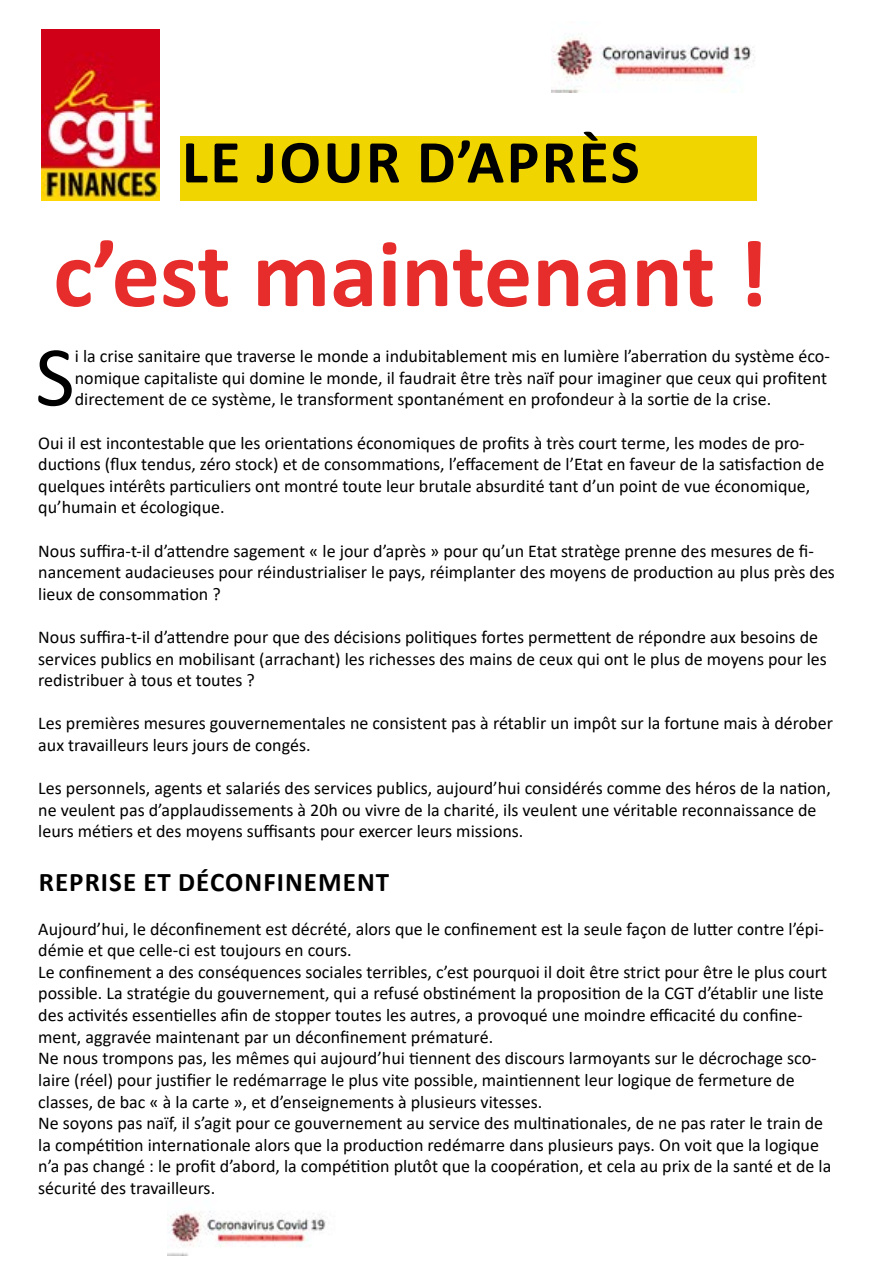
<style>
.page{position:relative;width:893px;height:1263px;background:#fff}
.page>*{position:absolute;margin:0;border:0;box-sizing:border-box;transform-origin:0 0}
.t1{font:700 96px "Calibri";color:#e62d2b}
.t2{font:86.1px "Calibri";color:#000}
.t3{font:700 61.5px "Calibri";letter-spacing:.04em;color:#000}
.t4{font:700 27px "Calibri";letter-spacing:.04em;color:#000}
.t5{font:18px/21.6px "Calibri";color:#000}
</style>
<div class="page">
<img style="left:167px;top:1211px;width:159px;height:44px">
<img style="left:41px;top:30px;width:119px;height:171px">
<div style="left:181px;top:136px;width:576px;height:65px;background:#f1d500"></div>
<img style="left:551px;top:35px;width:204px;height:57px">
<h3 class="t3" style="left:182px;top:119px;width:459px">LE JOUR D’APRÈS</h3>
<h1 class="t1" style="left:53px;top:206px;width:717px">c’est maintenant !</h1>
<h2 class="t2" style="left:35px;top:317px;width:41px">S</h2>
<p class="t5" style="left:75px;top:345px;width:756px">i la crise sanitaire que traverse le monde a indubitablement mis en lumière l’aberration du système éco&shy;nomique capitaliste qui domine le monde, il faudrait être très naïf pour imaginer que ceux qui profitent directement de ce système, le transforment spontanément en profondeur à la sortie de la crise.</p>
<p class="t5" style="left:38px;top:431px;width:788px">Oui il est incontestable que les orientations économiques de profits à très court terme, les modes de pro&shy;ductions (flux tendus, zéro stock) et de consommations, l’effacement de l’Etat en faveur de la satisfaction de quelques intérêts particuliers ont montré toute leur brutale absurdité tant d’un point de vue économique, qu’humain et écologique.</p>
<p class="t5" style="left:38px;top:539px;width:798px">Nous suffira-t-il d’attendre sagement « le jour d’après » pour qu’un Etat stratège prenne des mesures de fi&shy;nancement audacieuses pour réindustrialiser le pays, réimplanter des moyens de production au plus près des lieux de consommation ?</p>
<p class="t5" style="left:38px;top:626px;width:790px">Nous suffira-t-il d’attendre pour que des décisions politiques fortes permettent de répondre aux besoins de services publics en mobilisant (arrachant) les richesses des mains de ceux qui ont le plus de moyens pour les redistribuer à tous et toutes ?</p>
<p class="t5" style="left:38px;top:712px;width:796px">Les premières mesures gouvernementales ne consistent pas à rétablir un impôt sur la fortune mais à dérober aux travailleurs leurs jours de congés.</p>
<p class="t5" style="left:38px;top:777px;width:794px">Les personnels, agents et salariés des services publics, aujourd’hui considérés comme des héros de la nation, ne veulent pas d’applaudissements à 20h ou vivre de la charité, ils veulent une véritable reconnaissance de leurs métiers et des moyens suffisants pour exercer leurs missions.</p>
<h3 class="t4" style="left:39px;top:863px;width:352px">REPRISE ET DÉCONFINEMENT</h3>
<p class="t5" style="left:38px;top:917px;width:794px">Aujourd’hui, le déconfinement est décrété, alors que le confinement est la seule façon de lutter contre l’épi&shy;démie et que celle-ci est toujours en cours.<br>Le confinement a des conséquences sociales terribles, c’est pourquoi il doit être strict pour être le plus court possible. La stratégie du gouvernement, qui a refusé obstinément la proposition de la CGT d’établir une liste des activités essentielles afin de stopper toutes les autres, a provoqué une moindre efficacité du confine&shy;ment, aggravée maintenant par un déconfinement prématuré.<br>Ne nous trompons pas, les mêmes qui aujourd’hui tiennent des discours larmoyants sur le décrochage sco&shy;laire (réel) pour justifier le redémarrage le plus vite possible, maintiennent leur logique de fermeture de classes, de bac « à la carte », et d’enseignements à plusieurs vitesses.<br>Ne soyons pas naïf, il s’agit pour ce gouvernement au service des multinationales, de ne pas rater le train de la compétition internationale alors que la production redémarre dans plusieurs pays. On voit que la logique n’a pas changé : le profit d’abord, la compétition plutôt que la coopération, et cela au prix de la santé et de la sécurité des travailleurs.</p>
</div>
